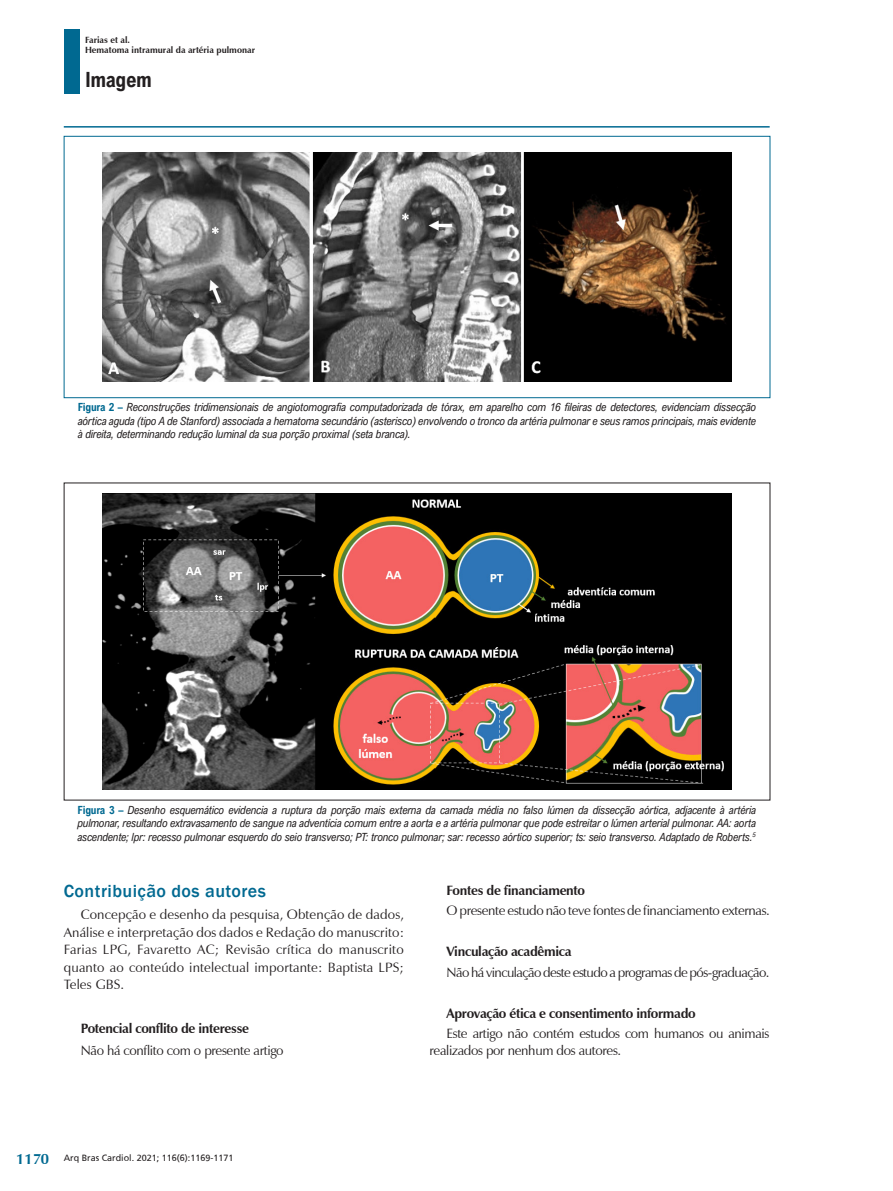
<style>
.page{position:relative;width:893px;height:1191px;background:#fff}
.page>*{position:absolute;margin:0;border:0;box-sizing:border-box;transform-origin:0 0}
.t1{font:700 21px "Arial Nova Cond";letter-spacing:-.02em;color:#231f20}
._02_-_TITULO_-_MATER{font:500 18px "Franklin Gothic";letter-spacing:.025em;color:#006991}
.t2{font:700 15px "Zapf Humanist 601 BT";color:#006991}
._01-TEXTO_BASICO{font:13.5px/17.5px "Zapf Humanist 601 BT";letter-spacing:-.025em;color:#231f20;text-align:justify}
._01-TEXTO_BASICO-2{font:700 13.5px "Zapf Humanist 601 BT";letter-spacing:-.025em;color:#231f20}
._05_LEGENDA_TABELA{font:italic 11.25px/13.5px "Arial Nova Cond";letter-spacing:-.02em;color:#231f20;text-align:justify}
.t3{font:700 9px/10.8px "Zapf Humanist 601 BT";color:#231f20}
.t4{font:9px "Frutiger";color:#231f20}
.s1{font-weight:700;font-style:normal;color:#006991}
</style>
<div class="page">
<hr style="left:64px;top:126px;width:706px;height:2px;background:#006991">
<div style="left:64px;top:29px;width:16px;height:65px;background:#006991"></div>
<img style="left:103px;top:152px;width:628px;height:229px">
<div style="left:64px;top:136px;width:706px;height:262px;border:1px solid #006991"></div>
<img style="left:102px;top:493px;width:630px;height:297px">
<p class="t3" style="left:85px;top:34px;width:172px">Farias et al.<br>Hematoma intramural da artéria pulmonar</p>
<h1 class="t1" style="left:85px;top:67px;width:68px">Imagem</h1>
<p class="_05_LEGENDA_TABELA" style="left:78px;top:400px;width:680px"><span class="s1">Figura 2 –</span> Reconstruções tridimensionais de angiotomografia computadorizada de tórax, em aparelho com 16 fileiras de detectores, evidenciam dissecção aórtica aguda (tipo A de Stanford) associada a hematoma secundário (asterisco) envolvendo o tronco da artéria pulmonar e seus ramos principais, mais evidente à direita, determinando redução luminal da sua porção proximal (seta branca).</p>
<p class="_05_LEGENDA_TABELA" style="left:78px;top:803px;width:680px"><span class="s1">Figura 3 –</span> Desenho esquemático evidencia a ruptura da porção mais externa da camada média no falso lúmen da dissecção aórtica, adjacente à artéria pulmonar, resultando extravasamento de sangue na adventícia comum entre a aorta e a artéria pulmonar que pode estreitar o lúmen arterial pulmonar. AA: aorta ascendente; lpr: recesso pulmonar esquerdo do seio transverso; PT: tronco pulmonar; sar: recesso aórtico superior; ts: seio transverso. Adaptado de Roberts.<sup>5</sup></p>
<p class="_02_-_TITULO_-_MATER" style="left:64px;top:880px;width:204px">Contribuição dos autores</p>
<p class="_01-TEXTO_BASICO" style="left:64px;top:905px;width:342px;text-indent:17px">Concepção e desenho da pesquisa, Obtenção de dados, Análise e interpretação dos dados e Redação do manuscrito:<br>Farias LPG, Favaretto AC; Revisão crítica do manuscrito quanto ao conteúdo intelectual importante: Baptista LPS; Teles GBS.</p>
<p class="_01-TEXTO_BASICO-2" style="left:81px;top:1019px;width:170px">Potencial conflito de interesse</p>
<p class="_01-TEXTO_BASICO" style="left:81px;top:1041px;width:204px">Não há conflito com o presente artigo</p>
<p class="_01-TEXTO_BASICO-2" style="left:446px;top:882px;width:140px">Fontes de financiamento</p>
<p class="_01-TEXTO_BASICO" style="left:446px;top:902px;width:325px">O presente estudo não teve fontes de financiamento externas.</p>
<p class="_01-TEXTO_BASICO-2" style="left:446px;top:943px;width:127px">Vinculação acadêmica</p>
<p class="_01-TEXTO_BASICO" style="left:446px;top:963px;width:325px">Não há vinculação deste estudo a programas de pós-graduação.</p>
<p class="_01-TEXTO_BASICO-2" style="left:446px;top:1005px;width:251px">Aprovação ética e consentimento informado</p>
<p class="_01-TEXTO_BASICO" style="left:429px;top:1025px;width:341px;line-height:16.2px;text-indent:17px">Este artigo não contém estudos com humanos ou animais realizados por nenhum dos autores.</p>
<h3 class="t2" style="left:16px;top:1149px;width:34px">1170</h3>
<p class="t4" style="left:64px;top:1153px;width:171px">Arq Bras Cardiol. 2021; 116(6):1169-1171</p>
</div>
